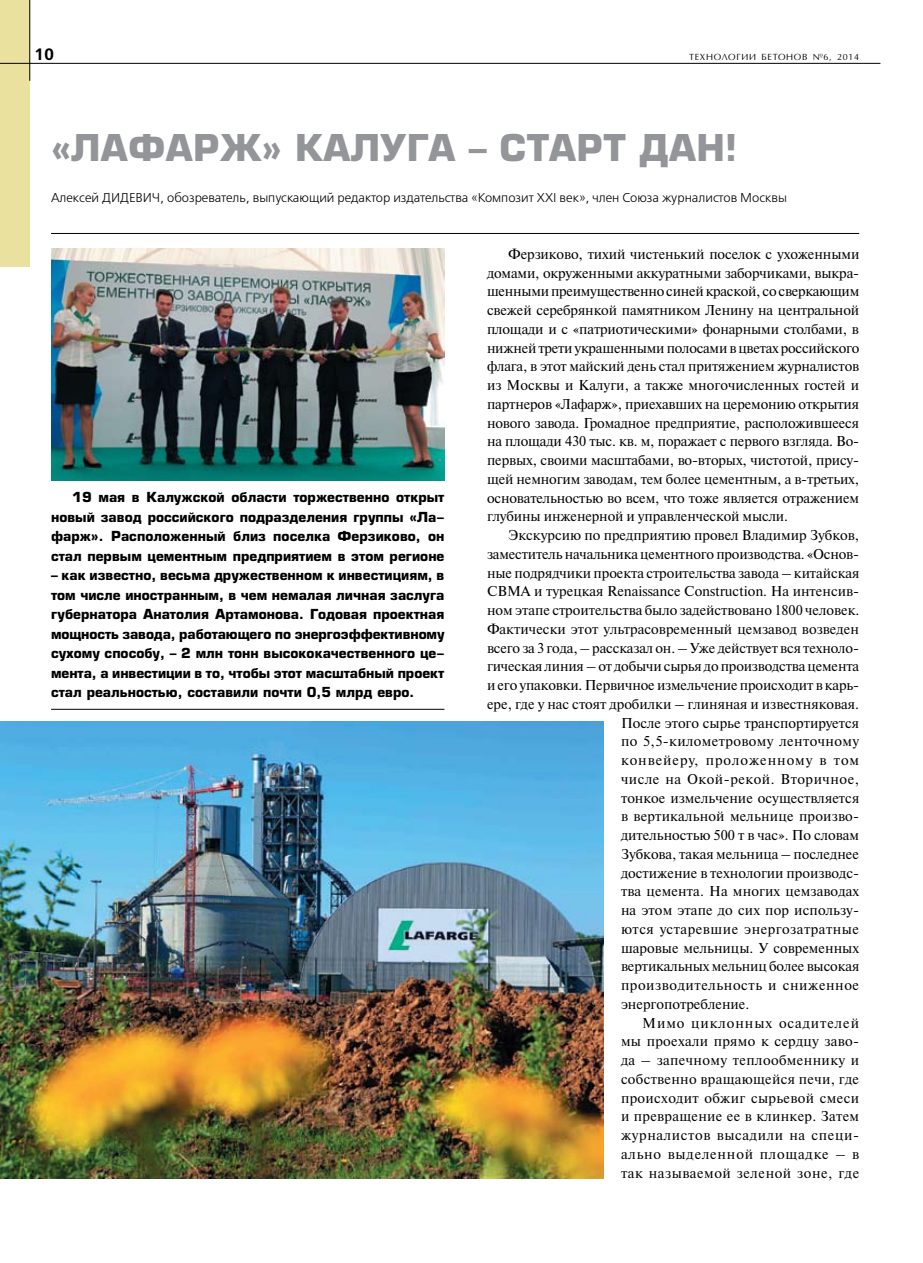
<style>
.page{position:relative;width:923px;height:1263px;background:#fff}
.page>*{position:absolute;margin:0;border:0;box-sizing:border-box;transform-origin:0 0}
.t1{font:700 36px "Europe";color:#939598}
.t2{font:700 16.5px "Free Set C";color:#000}
.t3{font:14.25px/18.8px "Newton C";color:#000;text-align:justify}
.t4{font:14.25px "Newton C";letter-spacing:.035em;color:#000}
.t5{font:14.25px "Newton C";letter-spacing:.025em;color:#000}
.t6{font:14.25px "Newton C";letter-spacing:.02em;color:#000}
.t7{font:14.25px "Newton C";letter-spacing:.065em;color:#000}
.t8{font:14.25px "Newton C";letter-spacing:.04em;color:#000}
.t9{font:14.25px "Newton C";letter-spacing:.045em;color:#000}
.t10{font:14.25px "Newton C";letter-spacing:.055em;color:#000}
.t11{font:700 13.5px/19.5px "Europe";color:#000;text-align:justify}
.t12{font:12.75px "Free Set C";color:#000}
.t13{font:9px "AG Opus";letter-spacing:.08em;color:#000}
</style>
<div class="page">
<hr style="left:51px;top:233px;width:808px;height:1px;background:#000">
<hr style="left:51px;top:709px;width:393px;height:1px;background:#000">
<img style="left:0;top:721px;width:604px;height:457px">
<img style="left:51px;top:249px;width:393px;height:231px">
<div style="left:0;top:0;width:30px;height:267px;background:#eae19e"></div>
<hr style="left:29px;top:0;width:1px;height:81px;background:#000">
<hr style="left:0;top:63px;width:880px;height:1px;background:#000">
<p class="t2" style="left:34px;top:45px;width:22px">10</p>
<p class="t13" style="left:689px;top:51px;width:172px">ТЕХНОЛОГИИ БЕТОНОВ №6, 2014</p>
<h1 class="t1" style="left:51px;top:126px;width:688px">«Лафарж» Калуга – старт дан !</h1>
<p class="t12" style="left:51px;top:190px;width:737px">Алексей ДИДЕВИЧ, обозреватель, выпускающий редактор издательства «Композит XXI век», член Союза журналистов Москвы</p>
<p class="t11" style="left:51px;top:487px;width:395px;text-indent:21px">19 мая в Калужской области торжественно открыт новый завод российского подразделения группы «Ла&shy;фарж». Расположенный близ поселка Ферзиково, он стал первым цементным предприятием в этом регионе</p>
<p class="t11" style="left:51px;top:565px;width:395px">– как известно, весьма дружественном к инвестициям, в том числе иностранным, в чем немалая личная заслуга губернатора Анатолия Артамонова. Годовая проектная мощность завода, работающего по энергоэффективному сухому способу, – 2 млн тонн высококачественного це&shy;мента, а инвестиции в то, чтобы этот масштабный проект стал реальностью, составили почти 0,5 млрд евро.</p>
<p class="t3" style="left:487px;top:245px;width:374px;text-indent:21px">Ферзиково, тихий чистенький поселок с ухоженными домами, окруженными аккуратными заборчиками, выкра&shy;шенными преимущественно синей краской, со сверкающим свежей серебрянкой памятником Ленину на центральной площади и с «патриотическими» фонарными столбами, в нижней трети украшенными полосами в цветах российского флага, в этот майский день стал притяжением журналистов из Москвы и Калуги, а также многочисленных гостей и партнеров «Лафарж», приехавших на церемонию открытия нового завода. Громадное предприятие, расположившееся на площади 430 тыс. кв. м, поражает с первого взгляда. Во&shy;первых, своими масштабами, во-вторых, чистотой, прису&shy;щей немногим заводам, тем более цементным, а в-третьих, основательностью во всем, что тоже является отражением глубины инженерной и управленческой мысли.</p>
<p class="t3" style="left:508px;top:526px;width:352px">Экскурсию по предприятию провел Владимир Зубков,</p>
<p class="t3" style="left:487px;top:545px;width:374px">заместитель начальника цементного производства. «Основ-</p>
<p class="t3" style="left:487px;top:563px;width:374px">ные подрядчики проекта строительства завода – китайская</p>
<p class="t3" style="left:487px;top:582px;width:374px">CBMA и турецкая Renaissance Construction. На интенсив-</p>
<p class="t3" style="left:487px;top:601px;width:374px">ном этапе строительства было задействовано 1800 человек.</p>
<p class="t3" style="left:487px;top:620px;width:373px">Фактически этот ультрасовременный цемзавод возведен</p>
<p class="t3" style="left:487px;top:638px;width:374px">всего за 3 года, – рассказал он. – Уже действует вся техноло-</p>
<p class="t3" style="left:487px;top:657px;width:374px">гическая линия – от добычи сырья до производства цемента</p>
<p class="t3" style="left:487px;top:676px;width:374px">и его упаковки. Первичное измельчение происходит в карь-</p>
<p class="t3" style="left:487px;top:695px;width:374px">ере, где у нас стоят дробилки – глиняная и известняковая.</p>
<p class="t3" style="left:621px;top:713px;width:240px">После этого сырье транспортируется</p>
<p class="t5" style="left:621px;top:734px;width:240px">по 5,5-километровому ленточному</p>
<p class="t7" style="left:621px;top:752px;width:240px">конвейеру, проложенному в том</p>
<p class="t4" style="left:621px;top:771px;width:240px">числе на Окой-рекой. Вторичное,</p>
<p class="t3" style="left:621px;top:788px;width:240px">тонкое измельчение осуществляется</p>
<p class="t3" style="left:621px;top:807px;width:240px">в вертикальной мельнице произво-</p>
<p class="t3" style="left:621px;top:826px;width:240px">дительностью 500 т в час». По словам</p>
<p class="t3" style="left:621px;top:845px;width:240px">Зубкова, такая мельница – последнее</p>
<p class="t3" style="left:621px;top:863px;width:240px">достижение в технологии производс-</p>
<p class="t3" style="left:621px;top:882px;width:240px">тва цемента. На многих цемзаводах</p>
<p class="t3" style="left:621px;top:901px;width:240px">на этом этапе до сих пор использу-</p>
<p class="t4" style="left:621px;top:921px;width:240px">ются устаревшие энергозатратные</p>
<p class="t3" style="left:621px;top:938px;width:240px">шаровые мельницы. У современных</p>
<p class="t3" style="left:621px;top:957px;width:240px">вертикальных мельниц более высокая</p>
<p class="t8" style="left:621px;top:977px;width:240px">производительность и сниженное</p>
<p class="t3" style="left:621px;top:995px;width:130px">энергопотребление.</p>
<p class="t7" style="left:642px;top:1015px;width:218px">Мимо циклонных осадителей</p>
<p class="t6" style="left:621px;top:1034px;width:240px">мы проехали прямо к сердцу заво-</p>
<p class="t5" style="left:621px;top:1052px;width:240px">да – запечному теплообменнику и</p>
<p class="t6" style="left:621px;top:1071px;width:240px">собственно вращающейся печи, где</p>
<p class="t5" style="left:621px;top:1090px;width:240px">происходит обжиг сырьевой смеси</p>
<p class="t6" style="left:621px;top:1109px;width:240px">и превращение ее в клинкер. Затем</p>
<p class="t9" style="left:621px;top:1127px;width:240px">журналистов высадили на специ-</p>
<p class="t10" style="left:621px;top:1146px;width:240px">ально выделенной площадке – в</p>
<p class="t4" style="left:621px;top:1165px;width:240px">так называемой зеленой зоне, где</p>
</div>
